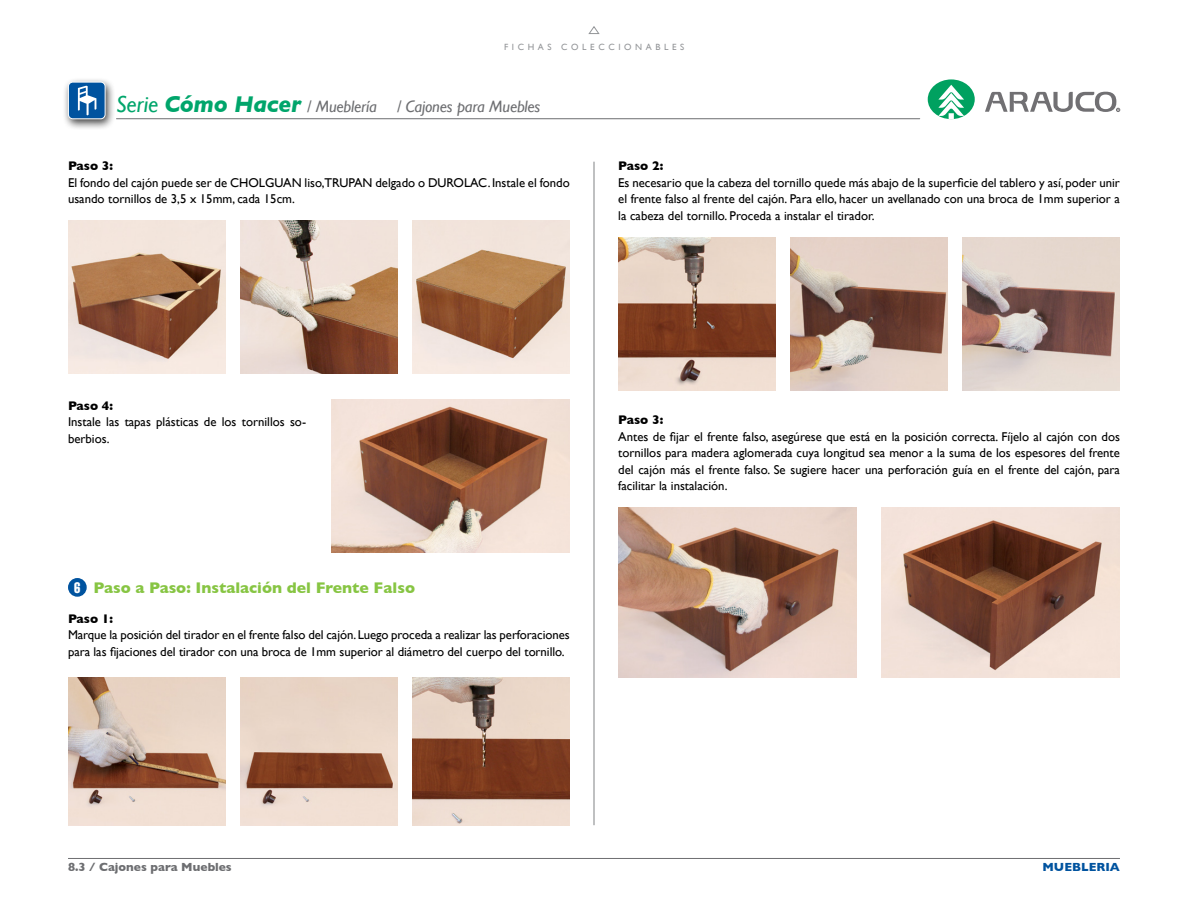
<style>
.page{position:relative;width:1188px;height:918px;background:#fff}
.page>*{position:absolute;margin:0;border:0;box-sizing:border-box;transform-origin:0 0}
.t1{font:italic 16.5px "Gill Sans";letter-spacing:-.01em;color:#6d6e71}
.t2{font:700 15.75px "Gill Sans";color:#87c543}
.t3{font:15px "Helvetica LT Std Comp";color:#fff;scale:.9 1}
.t4{font:12.75px/16.5px "Gill Sans";color:#000}
.t5{font:700 12.75px "Gill Sans";color:#000}
.t6{font:700 12px "Gill Sans";color:#6d6e71}
.t7{font:700 12px "Gill Sans";color:#00539f}
.t8{font:9px "Gill Sans";letter-spacing:.4em;color:#939598}
.s1{font-size:23.25px;color:#00a56b}
.s2{font-weight:700;font-size:23.25px;color:#00a56b}
</style>
<div class="page">
<svg style="left:588px;top:26px;width:12px;height:8px"></svg>
<hr style="left:68px;top:858px;width:1052px;height:1px;background:#6d6e71">
<hr style="left:116px;top:118px;width:804px;height:1px;background:#6d6e71">
<svg style="left:985px;top:91px;width:135px;height:21px"></svg>
<div style="left:928px;top:79px;width:47px;height:40px;background:#00a160;border-radius:50%"></div>
<svg style="left:938px;top:85px;width:26px;height:34px"></svg>
<div style="left:62px;top:77px;width:54px;height:54px;background:#000;opacity:.75"></div>
<div style="left:68px;top:82px;width:37px;height:37px;background:#00539f;border-radius:4px"></div>
<div style="left:68px;top:82px;width:38px;height:37px;border:1px solid #fff;border-radius:4px"></div>
<svg style="left:78px;top:86px;width:18px;height:29px"></svg>
<hr style="left:594px;top:162px;width:1px;height:663px;background:#808285">
<img style="left:332px;top:399px;width:238px;height:153px">
<img style="left:240px;top:221px;width:158px;height:153px">
<img style="left:412px;top:221px;width:158px;height:153px">
<img style="left:68px;top:221px;width:157px;height:153px">
<div style="left:69px;top:579px;width:17px;height:17px;background:#00539f;border-radius:50%"></div>
<div style="left:68px;top:578px;width:19px;height:19px;border:2px solid #00539f;border-radius:50%"></div>
<img style="left:240px;top:677px;width:158px;height:148px">
<img style="left:412px;top:677px;width:158px;height:148px">
<img style="left:68px;top:677px;width:157px;height:148px">
<img style="left:618px;top:507px;width:238px;height:170px">
<img style="left:882px;top:507px;width:238px;height:170px">
<img style="left:790px;top:237px;width:158px;height:153px">
<img style="left:963px;top:237px;width:157px;height:153px">
<img style="left:618px;top:237px;width:158px;height:153px">
<p class="t8" style="left:504px;top:42px;width:182px">FICHAS COLECCIONABLES</p>
<p class="t1" style="left:116px;top:97px;width:426px"><span class="s1">Serie</span> <span class="s2">Cómo Hacer</span> / Mueblería / Cajones para Muebles</p>
<p class="t5" style="left:68px;top:159px;width:47px">Paso 3:</p>
<p class="t4" style="left:68px;top:174px;width:503px">El fondo del cajón puede ser de CHOLGUAN liso,TRUPAN delgado o DUROLAC. Instale el fondo usando tornillos de 3,5 x 15mm, cada 15cm.</p>
<p class="t5" style="left:618px;top:159px;width:47px">Paso 2:</p>
<p class="t4" style="left:618px;top:174px;width:503px;text-align:justify">Es necesario que la cabeza del tornillo quede más abajo de la superficie del tablero y así, poder unir el frente falso al frente del cajón. Para ello, hacer un avellanado con una broca de 1mm superior a la cabeza del tornillo. Proceda a instalar el tirador.</p>
<p class="t5" style="left:68px;top:398px;width:47px">Paso 4:</p>
<p class="t4" style="left:68px;top:414px;width:240px">Instale las tapas plásticas de los tornillos so&shy;berbios.</p>
<p class="t2" style="left:94px;top:578px;width:323px">Paso a Paso: Instalación del Frente Falso</p>
<p class="t5" style="left:68px;top:611px;width:47px">Paso 1:</p>
<p class="t4" style="left:68px;top:627px;width:503px">Marque la posición del tirador en el frente falso del cajón. Luego proceda a realizar las perforaciones para las fijaciones del tirador con una broca de 1mm superior al diámetro del cuerpo del tornillo.</p>
<p class="t3" style="left:74px;top:578px;width:8px">6</p>
<p class="t5" style="left:618px;top:413px;width:47px">Paso 3:</p>
<p class="t4" style="left:618px;top:428px;width:503px;text-align:justify">Antes de fijar el frente falso, asegúrese que está en la posición correcta. Fíjelo al cajón con dos tornillos para madera aglomerada cuya longitud sea menor a la suma de los espesores del frente del cajón más el frente falso. Se sugiere hacer una perforación guía en el frente del cajón, para facilitar la instalación.</p>
<p class="t6" style="left:68px;top:860px;width:165px">8.3 / Cajones para Muebles</p>
<p class="t7" style="left:1042px;top:860px;width:79px">MUEBLERIA</p>
</div>
